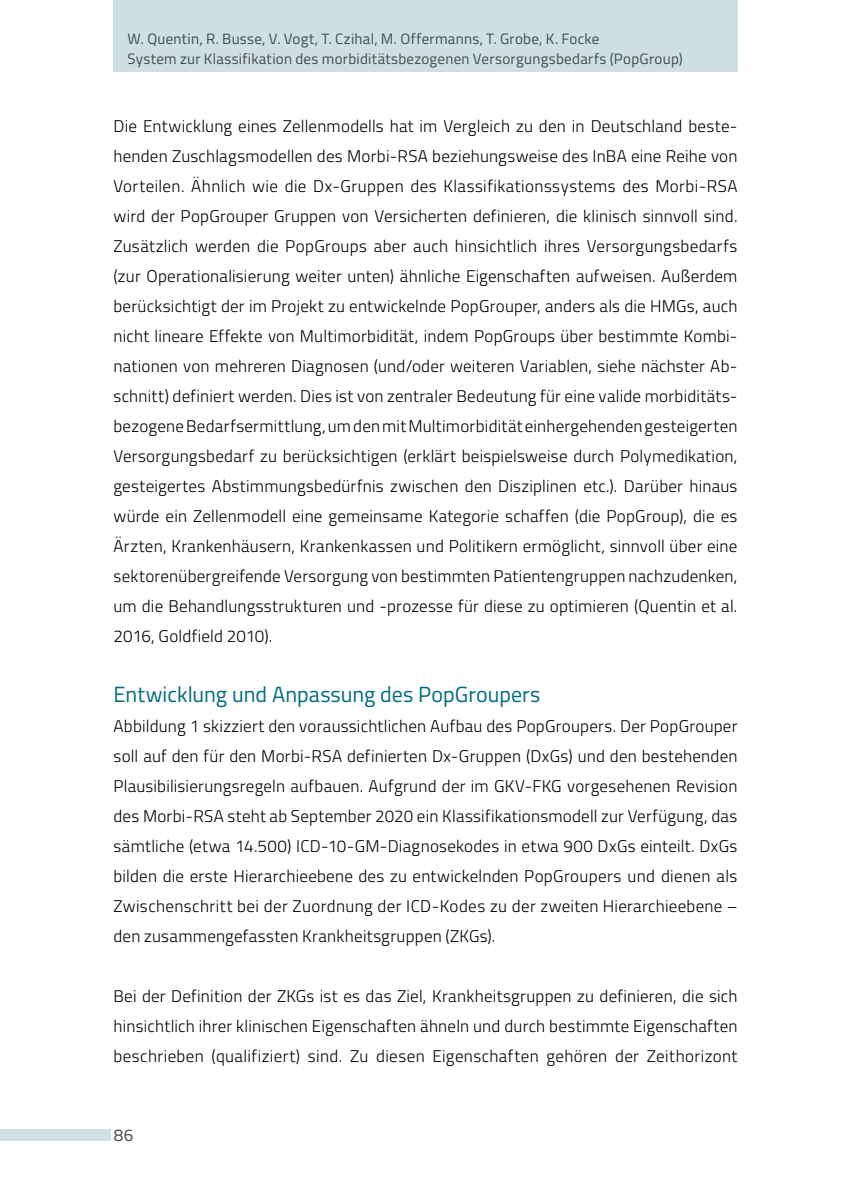
<style>
.page{position:relative;width:851px;height:1191px;background:#fff}
.page>*{position:absolute;margin:0;border:0;box-sizing:border-box;transform-origin:0 0}
.t1{font:22px "Titillium";color:#006c82}
.t2{font:300 17px/30px "Titillium";letter-spacing:.015em;color:#000;text-align:justify}
.t3{font:17px "Titillium";color:#4a4a49}
.t4{font:15px/20px "Titillium";letter-spacing:.015em;color:#4a4a49}
</style>
<div class="page">
<div style="left:113px;top:0;width:624px;height:71px;background:#cedfe6"></div>
<div style="left:0;top:1129px;width:111px;height:11px;background:#cedfe6"></div>
<p class="t4" style="left:128px;top:28px;width:556px">W. Quentin, R. Busse, V. Vogt, T. Czihal, M. Offermanns, T. Grobe, K. Focke<br>System zur Klassifikation des morbiditätsbezogenen Versorgungsbedarfs (PopGroup)</p>
<p class="t2" style="left:113px;top:110px;width:625px;text-align:left">Die Entwicklung eines Zellenmodells hat im Vergleich zu den in Deutschland beste&shy;henden Zuschlagsmodellen des Morbi-RSA beziehungsweise des InBA eine Reihe von Vorteilen. Ähnlich wie die Dx-Gruppen des Klassifikationssystems des Morbi-RSA wird der PopGrouper Gruppen von Versicherten definieren, die klinisch sinnvoll sind.<br>Zusätzlich werden die PopGroups aber auch hinsichtlich ihres Versorgungsbedarfs (zur Operationalisierung weiter unten) ähnliche Eigenschaften aufweisen. Außerdem berücksichtigt der im Projekt zu entwickelnde PopGrouper, anders als die HMGs, auch nicht lineare Effekte von Multimorbidität, indem PopGroups über bestimmte Kombi&shy;nationen von mehreren Diagnosen (und/oder weiteren Variablen, siehe nächster Ab&shy;schnitt) definiert werden. Dies ist von zentraler Bedeutung für eine valide morbiditäts&shy;bezogene Bedarfsermittlung, um den mit Multimorbidität einhergehenden gesteigerten Versorgungsbedarf zu berücksichtigen (erklärt beispielsweise durch Polymedikation, gesteigertes Abstimmungsbedürfnis zwischen den Disziplinen etc.). Darüber hinaus würde ein Zellenmodell eine gemeinsame Kategorie schaffen (die PopGroup), die es Ärzten, Krankenhäusern, Krankenkassen und Politikern ermöglicht, sinnvoll über eine sektorenübergreifende Versorgung von bestimmten Patientengruppen nachzudenken, um die Behandlungsstrukturen und -prozesse für diese zu optimieren (Quentin et al.<br>2016, Goldfield 2010).</p>
<p class="t1" style="left:113px;top:678px;width:428px">Entwicklung und Anpassung des PopGroupers</p>
<p class="t2" style="left:113px;top:710px;width:625px">Abbildung 1 skizziert den voraussichtlichen Aufbau des PopGroupers. Der PopGrouper soll auf den für den Morbi-RSA definierten Dx-Gruppen (DxGs) und den bestehenden Plausibilisierungsregeln aufbauen. Aufgrund der im GKV-FKG vorgesehenen Revision des Morbi-RSA steht ab September 2020 ein Klassifikationsmodell zur Verfügung, das sämtliche (etwa 14.500) ICD-10-GM-Diagnosekodes in etwa 900 DxGs einteilt. DxGs bilden die erste Hierarchieebene des zu entwickelnden PopGroupers und dienen als Zwischenschritt bei der Zuordnung der ICD-Kodes zu der zweiten Hierarchieebene – den zusammengefassten Krankheitsgruppen (ZKGs).</p>
<p class="t2" style="left:113px;top:980px;width:625px">Bei der Definition der ZKGs ist es das Ziel, Krankheitsgruppen zu definieren, die sich hinsichtlich ihrer klinischen Eigenschaften ähneln und durch bestimmte Eigenschaften beschrieben (qualifiziert) sind. Zu diesen Eigenschaften gehören der Zeithorizont</p>
<p class="t3" style="left:114px;top:1122px;width:21px">86</p>
</div>
